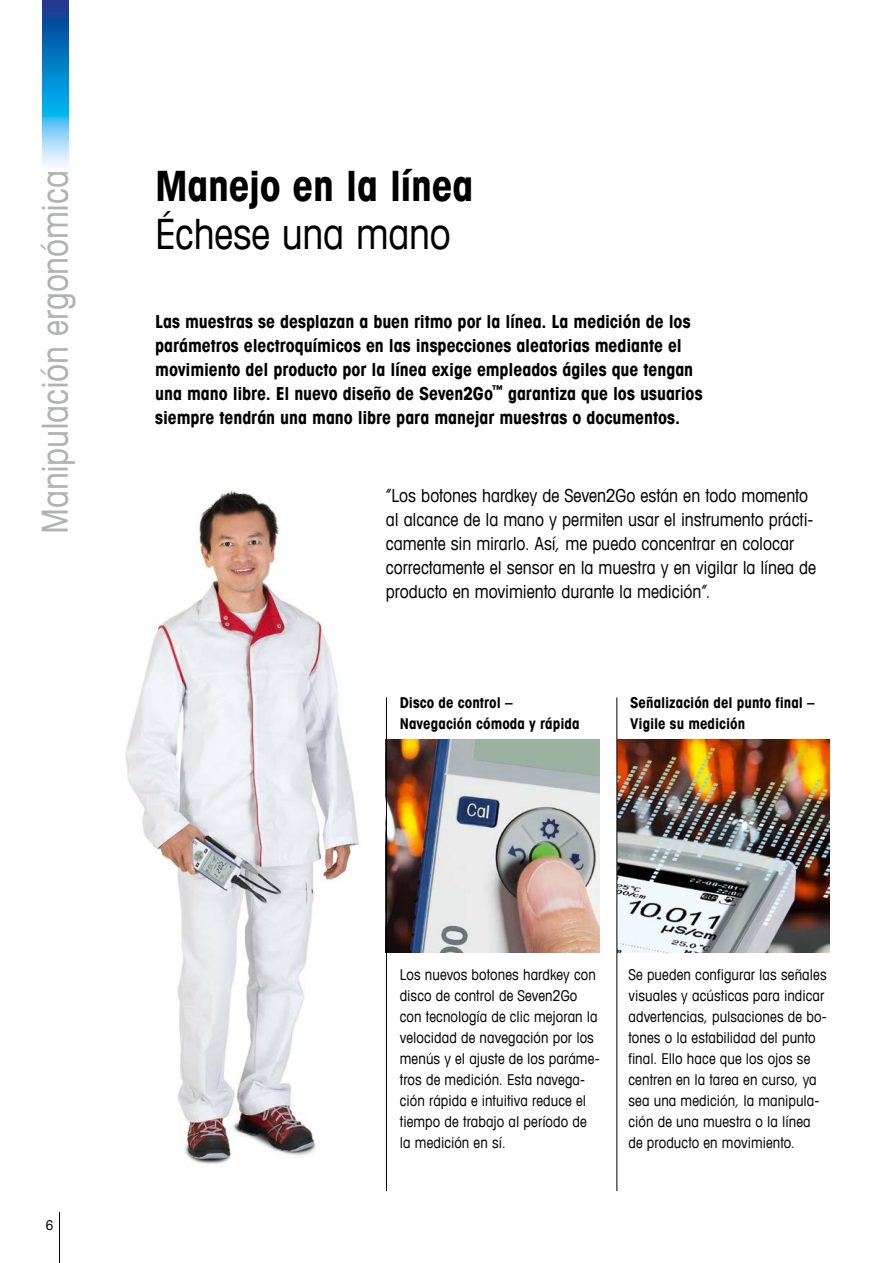
<style>
.page{position:relative;width:893px;height:1263px;background:#fff}
.page>*{position:absolute;margin:0;border:0;box-sizing:border-box;transform-origin:0 0}
.t1{font:700 condensed 42px "Avant Garde Com";letter-spacing:-.01em;color:#000}
.t2{font:condensed 42px "Avant Garde Com";letter-spacing:-.005em;color:#000}
.t3{font:condensed 36px "Avant Garde Com";letter-spacing:-.01em;color:#b1b2b3}
.t4{font:700 condensed 18px/24px "Avant Garde Com";letter-spacing:-.005em;color:#000}
.t5{font:condensed 18px/24px "Avant Garde Com";color:#000}
.t6{font:condensed 15px/21px "Avant Garde Com";letter-spacing:.005em;color:#000}
.t7{font:700 condensed 15px/21px "Avant Garde Com";letter-spacing:.005em;color:#000}
.t8{font:condensed 13.5px "Avant Garde Com";color:#000}
</style>
<div class="page">
<hr style="left:59px;top:1212px;width:1px;height:51px;background:#000">
<img style="left:43px;top:0;width:25px;height:166px">
<img style="left:387px;top:740px;width:213px;height:212px">
<img style="left:617px;top:740px;width:213px;height:212px">
<img style="left:125px;top:491px;width:234px;height:673px">
<hr style="left:616px;top:697px;width:1px;height:494px;background:#000">
<hr style="left:386px;top:697px;width:1px;height:494px;background:#000">
<h2 class="t3" style="left:33px;top:534px;width:365px;rotate:-90deg">Manipulación ergonómica</h2>
<h1 class="t1" style="left:155px;top:158px;width:320px">Manejo en la línea</h1>
<h1 class="t2" style="left:155px;top:207px;width:297px">Échese una mano</h1>
<p class="t4" style="left:155px;top:309px;width:549px">Las muestras se desplazan a buen ritmo por la línea. La medición de los parámetros electroquímicos en las inspecciones aleatorias mediante el movimiento del producto por la línea exige empleados ágiles que tengan una mano libre. El nuevo diseño de Seven2Go<sup>™</sup> garantiza que los usuarios siempre tendrán una mano libre para manejar muestras o documentos.</p>
<p class="t5" style="left:386px;top:483px;width:432px">“Los botones hardkey de Seven2Go están en todo momento al alcance de la mano y permiten usar el instrumento prácti&shy;camente sin mirarlo. Así, me puedo concentrar en colocar correctamente el sensor en la muestra y en vigilar la línea de producto en movimiento durante la medición“.</p>
<p class="t7" style="left:400px;top:692px;width:181px">Disco de control –<br>Navegación cómoda y rápida</p>
<p class="t7" style="left:630px;top:692px;width:186px">Señalización del punto final –<br>Vigile su medición</p>
<p class="t8" style="left:46px;top:1217px;width:9px">6</p>
<p class="t6" style="left:400px;top:964px;width:201px">Los nuevos botones hardkey con disco de control de Seven2Go con tecnología de clic mejoran la velocidad de navegación por los menús y el ajuste de los paráme&shy;tros de medición. Esta navega&shy;ción rápida e intuitiva reduce el tiempo de trabajo al período de la medición en sí.</p>
<p class="t6" style="left:628px;top:964px;width:200px">Se pueden configurar las señales visuales y acústicas para indicar advertencias, pulsaciones de bo&shy;tones o la estabilidad del punto final. Ello hace que los ojos se centren en la tarea en curso, ya sea una medición, la manipula&shy;ción de una muestra o la línea de producto en movimiento.</p>
</div>
